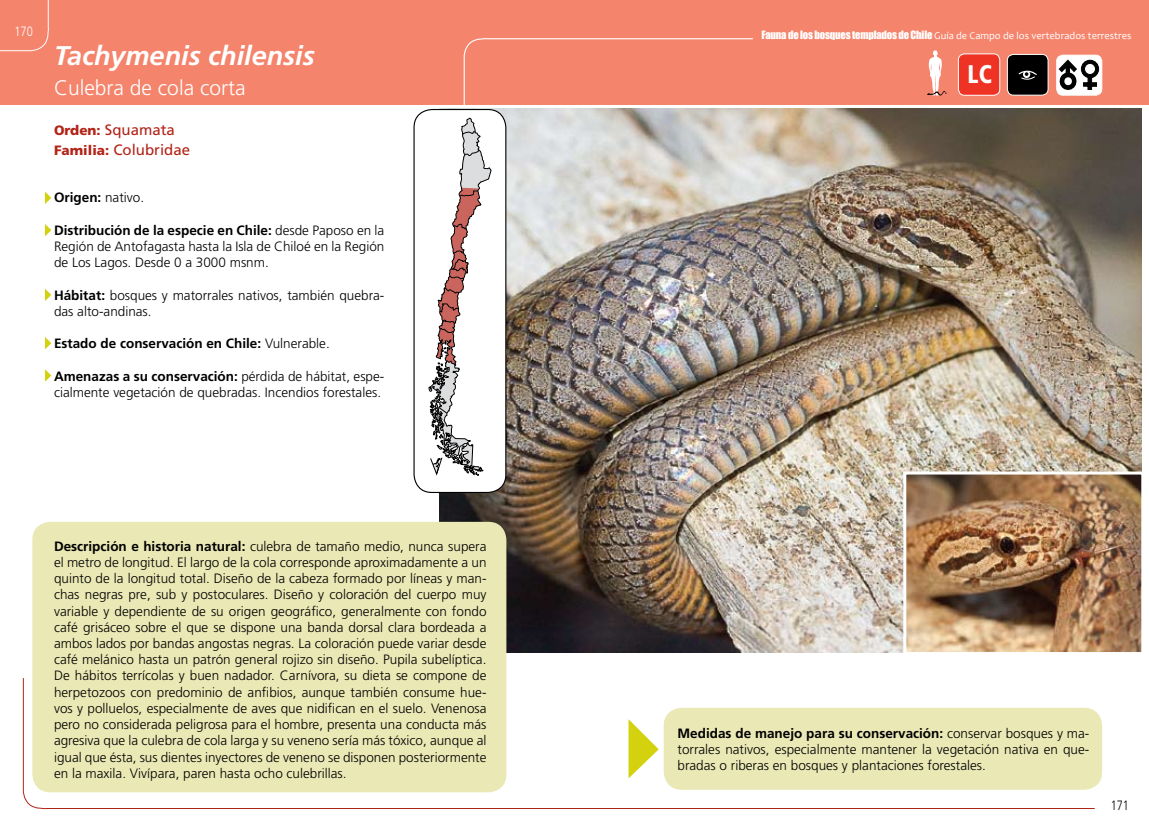
<style>
.page{position:relative;width:1149px;height:830px;background:#fff}
.page>*{position:absolute;margin:0;border:0;box-sizing:border-box;transform-origin:0 0}
.t1{font:italic 700 27px "Frutiger LT Std";color:#fff}
.t2{font:900 condensed 25.5px "Frutiger LT Std";color:#fff;scale:.9 1}
.t3{font:300 21px "Frutiger LT Std";color:#fff}
.t4{font:15px/19.5px "Frutiger LT Std";color:#b32317}
.t5{font:300 13.5px/16.2px "Frutiger LT Std";color:#000;text-align:justify}
.t6{font:700 13.5px "Frutiger LT Std";color:#000}
.t7{font:300 13.5px "Frutiger LT Std";color:#000;scale:.81 1}
.t8{font:300 13.5px "Frutiger LT Std";color:#fff;scale:.81 1}
.t9{font:10.5px "Candara";color:#fff}
.s1{font-weight:900;font-size:13.5px}
.s2{font-weight:300}
.s3{font-weight:700}
.s4{font-family:"Impact"}
</style>
<div class="page">
<div style="left:0;top:0;width:574px;height:105px;background:#f5846c"></div>
<svg style="left:22px;top:677px;width:552px;height:132px"></svg>
<div style="left:574px;top:0;width:574px;height:105px;background:#f5846c"></div>
<svg style="left:574px;top:708px;width:521px;height:101px"></svg>
<img style="left:439px;top:109px;width:702px;height:542px">
<div style="left:663px;top:707px;width:438px;height:82px;background:#eae8b5;border-radius:18px"></div>
<svg style="left:628px;top:718px;width:30px;height:60px"></svg>
<div style="left:958px;top:54px;width:41px;height:41px;background:#ee3224;border-radius:6px"></div>
<div style="left:957px;top:54px;width:42px;height:41px;border:1px solid #fff;border-radius:6px"></div>
<div style="left:32px;top:521px;width:474px;height:271px;background:#eae8b5;border-radius:18px"></div>
<svg style="left:45px;top:191px;width:6px;height:13px"></svg>
<svg style="left:45px;top:224px;width:6px;height:12px"></svg>
<svg style="left:45px;top:337px;width:6px;height:12px"></svg>
<svg style="left:45px;top:288px;width:6px;height:13px"></svg>
<svg style="left:0;top:0;width:49px;height:52px"></svg>
<svg style="left:45px;top:369px;width:6px;height:12px"></svg>
<div style="left:414px;top:109px;width:91px;height:383px;background:#fff;border-radius:18px"></div>
<div style="left:413px;top:109px;width:93px;height:384px;border:1px solid #000;border-radius:18px"></div>
<img style="left:428px;top:38px;width:325px;height:438px">
<div style="left:1056px;top:55px;width:45px;height:40px;background:#fff;border-radius:6px"></div>
<div style="left:1055px;top:55px;width:46px;height:40px;border:1px solid #fff;border-radius:6px"></div>
<svg style="left:1056px;top:58px;width:42px;height:34px"></svg>
<div style="left:1007px;top:54px;width:40px;height:41px;background:#000;border-radius:6px"></div>
<div style="left:1006px;top:54px;width:42px;height:41px;border:1px solid #fff;border-radius:6px"></div>
<svg style="left:1018px;top:70px;width:19px;height:10px"></svg>
<svg style="left:927px;top:50px;width:20px;height:46px"></svg>
<img style="left:907px;top:475px;width:232px;height:175px">
<div style="left:903px;top:471px;width:240px;height:183px;border:3px solid #fff"></div>
<p class="t8" style="left:14px;top:23px;width:24px">170</p>
<h1 class="t1" style="left:54px;top:40px;width:262px">Tachymenis chilensis</h1>
<h3 class="t3" style="left:54px;top:76px;width:193px">Culebra de cola corta</h3>
<p class="t4" style="left:54px;top:120px;width:138px"><span class="s1">Orden:</span> Squamata<br><span class="s1">Familia:</span> Colubridae</p>
<p class="t6" style="left:54px;top:189px;width:92px">Origen: <span class="s2">nativo.</span></p>
<p class="t5" style="left:54px;top:222px;width:332px"><span class="s3">Distribución de la especie en Chile:</span> desde Paposo en la Región de Antofagasta hasta la Isla de Chiloé en la Región de Los Lagos. Desde 0 a 3000 msnm.</p>
<p class="t5" style="left:54px;top:287px;width:332px"><span class="s3">Hábitat:</span> bosques y matorrales nativos, también quebra&shy;das alto-andinas.</p>
<p class="t6" style="left:54px;top:335px;width:277px">Estado de conservación en Chile: <span class="s2">Vulnerable.</span></p>
<p class="t5" style="left:54px;top:368px;width:332px"><span class="s3">Amenazas a su conservación:</span> pérdida de hábitat, espe&shy;cialmente vegetación de quebradas. Incendios forestales.</p>
<p class="t5" style="left:54px;top:538px;width:434px"><span class="s3">Descripción e historia natural:</span> culebra de tamaño medio, nunca supera el metro de longitud. El largo de la cola corresponde aproximadamente a un quinto de la longitud total. Diseño de la cabeza formado por líneas y man&shy;chas negras pre, sub y postoculares. Diseño y coloración del cuerpo muy variable y dependiente de su origen geográfico, generalmente con fondo café grisáceo sobre el que se dispone una banda dorsal clara bordeada a ambos lados por bandas angostas negras. La coloración puede variar desde café melánico hasta un patrón general rojizo sin diseño. Pupila subelíptica.<br>De hábitos terrícolas y buen nadador. Carnívora, su dieta se compone de herpetozoos con predominio de anfibios, aunque también consume hue&shy;vos y polluelos, especialmente de aves que nidifican en el suelo. Venenosa pero no considerada peligrosa para el hombre, presenta una conducta más agresiva que la culebra de cola larga y su veneno sería más tóxico, aunque al igual que ésta, sus dientes inyectores de veneno se disponen posteriormente en la maxila. Vivípara, paren hasta ocho culebrillas.</p>
<p class="t9" style="left:761px;top:30px;width:371px"><span class="s4">Fauna de los bosques templados de Chile</span> Guía de Campo de los vertebrados terrestres</p>
<h2 class="t2" style="left:967px;top:59px;width:28px">LC</h2>
<p class="t5" style="left:677px;top:724px;width:413px"><span class="s3">Medidas de manejo para su conservación:</span> conservar bosques y ma&shy;torrales nativos, especialmente mantener la vegetación nativa en que&shy;bradas o riberas en bosques y plantaciones forestales.</p>
<p class="t7" style="left:1110px;top:797px;width:24px">171</p>
</div>
